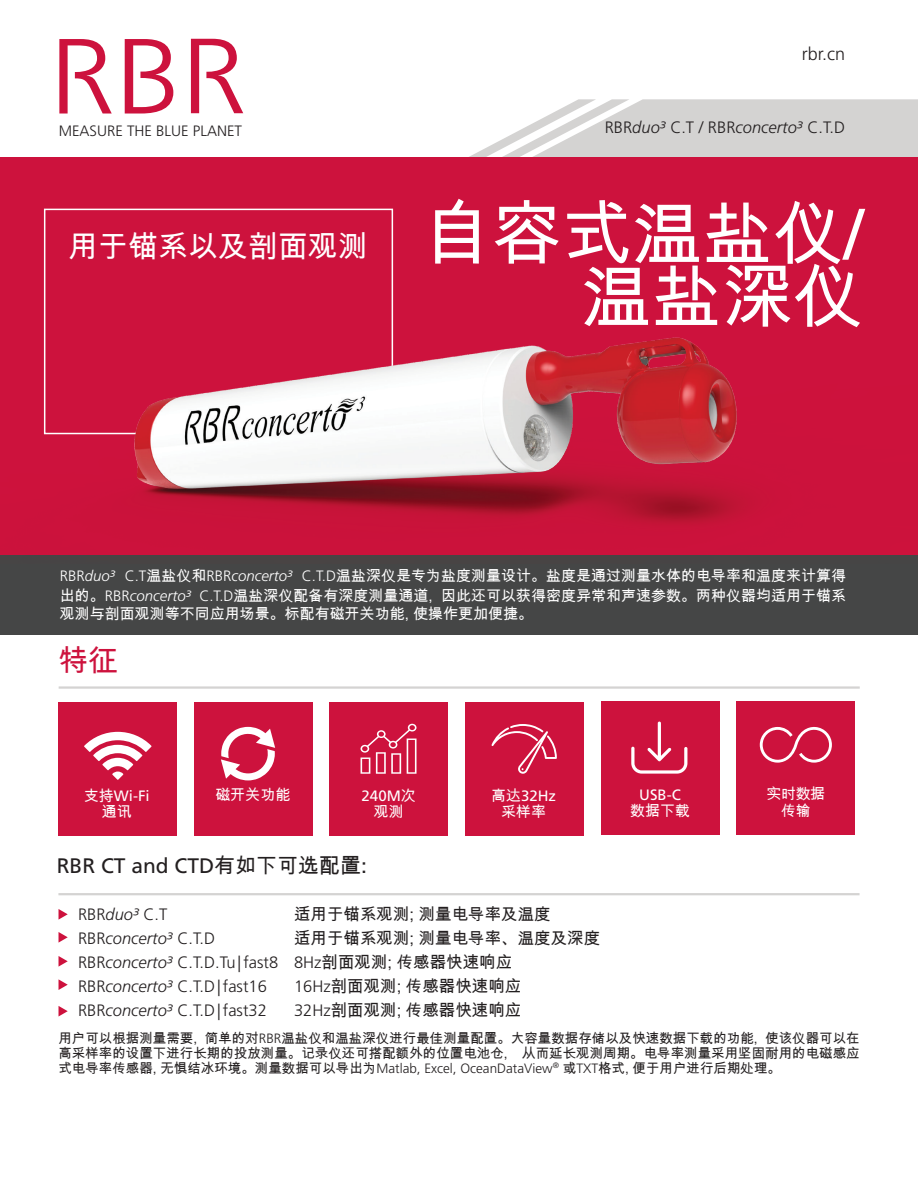
<style>
.page{position:relative;width:918px;height:1188px;background:#fff}
.page>*{position:absolute;margin:0;border:0;box-sizing:border-box;transform-origin:0 0}
.Data_Sheet_Title{font:70.5px "Arial Unicode MS";color:#fff}
.Data_Sheet_Subtitle{font:30px "Arial Unicode MS";color:#fff}
.t1{font:30px "Arial Unicode MS";color:#cd123d}
.t2{font:21px "Frutiger LT Std";color:#231f20}
.t3{font:300 18px "Frutiger LT Std";color:#231f20}
.Title_Bar_Right{font:300 16.5px "Frutiger LT Std";color:#231f20}
.t4{font:16.5px "Arial Unicode MS";color:#231f20}
.t5{font:italic 300 16.5px "Frutiger LT Std";color:#231f20}
.Data_Sheet_Body{font:15px/19.5px "Arial Unicode MS";color:#fff}
.t6{font:15px "Frutiger LT Std";color:#fff}
.t7{font:300 15px "Frutiger LT Std";color:#231f20}
.Data_Sheet_Body-2{font:13.5px/15px "Arial Unicode MS";color:#231f20;text-align:justify}
.s1{font-style:italic}
.s2{font-family:"Frutiger LT Std"}
.s3{font-family:"Frutiger LT Std";font-weight:300}
.s4{font-family:"Frutiger LT Std";font-weight:300;font-style:italic}
.s5{font-family:"Arial Unicode MS"}
.s6{font-style:normal}
.s7{font-family:"Arial Unicode MS";font-weight:400}
</style>
<div class="page">
<svg style="left:469px;top:99px;width:449px;height:58px"></svg>
<div style="left:0;top:555px;width:918px;height:79px;background:#454646"></div>
<svg style="left:125px;top:39px;width:48px;height:75px"></svg>
<svg style="left:59px;top:39px;width:53px;height:75px"></svg>
<svg style="left:191px;top:39px;width:52px;height:74px"></svg>
<img style="left:0;top:157px;width:918px;height:398px">
<svg style="left:59px;top:909px;width:9px;height:11px"></svg>
<svg style="left:59px;top:932px;width:9px;height:11px"></svg>
<svg style="left:59px;top:956px;width:9px;height:11px"></svg>
<svg style="left:59px;top:979px;width:9px;height:11px"></svg>
<hr style="left:59px;top:686px;width:801px;height:3px;background:#d4d3d2">
<hr style="left:58px;top:893px;width:802px;height:2px;background:#d4d3d2">
<svg style="left:59px;top:1006px;width:9px;height:11px"></svg>
<div style="left:737px;top:701px;width:118px;height:133px;background:#cd123d"></div>
<svg style="left:760px;top:726px;width:72px;height:37px"></svg>
<div style="left:58px;top:703px;width:118px;height:133px;background:#cd123d"></div>
<div style="left:194px;top:703px;width:118px;height:133px;background:#cd123d"></div>
<div style="left:330px;top:703px;width:118px;height:133px;background:#cd123d"></div>
<div style="left:465px;top:703px;width:118px;height:133px;background:#cd123d"></div>
<div style="left:601px;top:701px;width:118px;height:133px;background:#cd123d"></div>
<svg style="left:631px;top:722px;width:56px;height:52px"></svg>
<svg style="left:491px;top:724px;width:66px;height:50px"></svg>
<svg style="left:361px;top:724px;width:56px;height:50px"></svg>
<svg style="left:84px;top:732px;width:67px;height:48px"></svg>
<svg style="left:221px;top:727px;width:54px;height:53px"></svg>
<p class="t3" style="left:802px;top:43px;width:45px">rbr.cn</p>
<p class="t7" style="left:59px;top:123px;width:185px">MEASURE THE BLUE PLANET</p>
<p class="Title_Bar_Right" style="left:605px;top:118px;width:242px">RBR<span class="s1">duo³</span> C.T / RBR<span class="s1">concerto³</span> C.T.D</p>
<p class="Data_Sheet_Subtitle" style="left:68px;top:225px;width:301px">用于锚系以及剖面观测</p>
<p class="Data_Sheet_Title" style="left:421px;top:183px;width:444px">自容式温盐仪<span class="s2">/</span></p>
<p class="Data_Sheet_Title" style="left:582px;top:246px;width:283px">温盐深仪</p>
<p class="Data_Sheet_Body" style="left:60px;top:566px;width:788px"><span class="s3">RBR</span><span class="s4">duo³</span> <span class="s3">C.T</span>温盐仪和<span class="s3">RBR</span><span class="s4">concerto³</span> <span class="s3">C.T.D</span>温盐深仪是专为盐度测量设计。盐度是通过测量水体的电导率和温度来计算得出的。<span class="s3">RBR</span><span class="s4">concerto³</span> <span class="s3">C.T.D</span>温盐深仪配备有深度测量通道, 因此还可以获得密度异常和声速参数。两种仪器均适用于锚系</p>
<p class="Data_Sheet_Body" style="left:60px;top:603px;width:475px">观测与剖面观测等不同应用场景。标配有磁开关功能, 使操作更加便捷。</p>
<p class="t1" style="left:58px;top:639px;width:61px">特征</p>
<p class="t6" style="left:84px;top:787px;width:67px"><span class="s5">支持</span>Wi-Fi</p>
<p class="Data_Sheet_Body" style="left:102px;top:802px;width:31px">通讯</p>
<p class="Data_Sheet_Body" style="left:216px;top:785px;width:76px">磁开关功能</p>
<p class="t6" style="left:362px;top:787px;width:56px">240M<span class="s5">次</span></p>
<p class="Data_Sheet_Body" style="left:374px;top:802px;width:32px">观测</p>
<p class="t6" style="left:491px;top:787px;width:67px"><span class="s5">高达</span>32Hz</p>
<p class="Data_Sheet_Body" style="left:501px;top:802px;width:46px">采样率</p>
<p class="t6" style="left:639px;top:786px;width:43px">USB-C</p>
<p class="Data_Sheet_Body" style="left:630px;top:801px;width:61px">数据下载</p>
<p class="Data_Sheet_Body" style="left:766px;top:784px;width:60px">实时数据</p>
<p class="Data_Sheet_Body" style="left:781px;top:800px;width:31px">传输</p>
<p class="t2" style="left:57px;top:853px;width:312px">RBR CT and CTD<span class="s5">有如下可选配置</span>:</p>
<p class="Title_Bar_Right" style="left:78px;top:905px;width:91px">RBR<span class="s1">duo³</span> C.T</p>
<p class="t4" style="left:294px;top:903px;width:258px">适用于锚系观测; 测量电导率及温度</p>
<p class="t5" style="left:78px;top:929px;width:139px"><span class="s6">RBR</span>concerto³ <span class="s6">C.T.D</span></p>
<p class="t4" style="left:294px;top:927px;width:308px">适用于锚系观测; 测量电导率、温度及深度</p>
<p class="Title_Bar_Right" style="left:78px;top:953px;width:436px">RBR<span class="s1">concerto³</span> C.T.D.Tu|fast8 8Hz<span class="s7">剖面观测; 传感器快速响应</span></p>
<p class="Title_Bar_Right" style="left:78px;top:977px;width:190px">RBR<span class="s1">concerto³</span> C.T.D|fast16</p>
<p class="t4" style="left:294px;top:975px;width:229px"><span class="s3">16Hz</span>剖面观测; 传感器快速响应</p>
<p class="Title_Bar_Right" style="left:78px;top:1001px;width:190px">RBR<span class="s1">concerto³</span> C.T.D|fast32</p>
<p class="t4" style="left:294px;top:999px;width:229px"><span class="s3">32Hz</span>剖面观测; 传感器快速响应</p>
<p class="Data_Sheet_Body-2" style="left:58px;top:1030px;width:803px">用户可以根据测量需要, 简单的对<span class="s3">RBR</span>温盐仪和温盐深仪进行最佳测量配置。大容量数据存储以及快速数据下载的功能, 使该仪器可以在高采样率的设置下进行长期的投放测量。记录仪还可搭配额外的位置电池仓, 从而延长观测周期。电导率测量采用坚固耐用的电磁感应式电导率传感器, 无惧结冰环境。测量数据可以导出为<span class="s3">Matlab, Excel, OceanDataView</span><sup>®</sup> 或<span class="s3">TXT</span>格式, 便于用户进行后期处理。</p>
</div>
